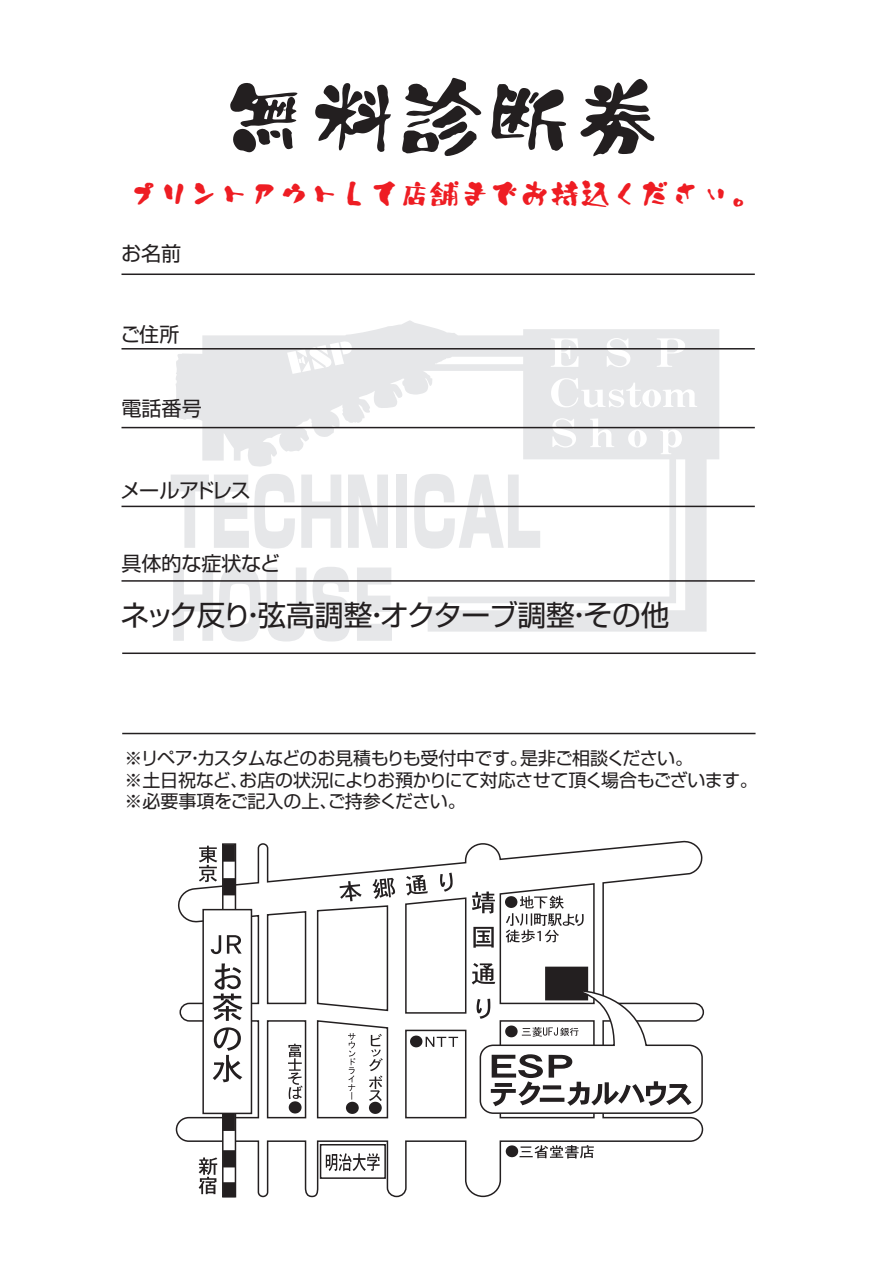
<style>
.page{position:relative;width:893px;height:1263px;background:#fff}
.page>*{position:absolute;margin:0;border:0;box-sizing:border-box;transform-origin:0 0}
.t1{font:700 88.2px "Hogaraka";color:#231f20}
.t2{font:700 30.15px "Hogaraka";color:#ee1d23}
.t3{font:28.8px "Shin Go Pro";letter-spacing:-.03em;color:#231f20}
.t4{font:20.1px "Shin Go Pro";letter-spacing:-.01em;color:#231f20}
.t5{font:20.1px "Shin Go Pro";letter-spacing:-.065em;color:#231f20}
.t6{font:18px/21.6px "Shin Go Pro";letter-spacing:-.03em;color:#231f20}
</style>
<div class="page">
<svg style="left:171px;top:474px;width:3px;height:34px"></svg>
<svg style="left:173px;top:567px;width:40px;height:74px"></svg>
<svg style="left:222px;top:632px;width:36px;height:9px"></svg>
<svg style="left:269px;top:632px;width:80px;height:9px"></svg>
<svg style="left:357px;top:632px;width:35px;height:9px"></svg>
<svg style="left:174px;top:320px;width:545px;height:312px"></svg>
<svg style="left:668px;top:431px;width:8px;height:15px"></svg>
<hr style="left:122px;top:273px;width:633px;height:2px;background:#231f20">
<hr style="left:122px;top:348px;width:633px;height:1px;background:#231f20">
<hr style="left:122px;top:427px;width:633px;height:1px;background:#231f20">
<hr style="left:122px;top:506px;width:633px;height:1px;background:#231f20">
<hr style="left:122px;top:580px;width:633px;height:2px;background:#231f20">
<hr style="left:122px;top:652px;width:633px;height:2px;background:#231f20">
<hr style="left:122px;top:733px;width:633px;height:1px;background:#231f20">
<svg style="left:175px;top:841px;width:530px;height:357px"></svg>
<div style="left:222px;top:843px;width:14px;height:354px;background:#fff;border:2px solid #231f20"></div>
<div style="left:223px;top:1114px;width:12px;height:17px;background:#231f20"></div>
<div style="left:223px;top:878px;width:12px;height:17px;background:#231f20"></div>
<div style="left:223px;top:844px;width:12px;height:18px;background:#231f20;border:2px solid #231f20"></div>
<div style="left:223px;top:1150px;width:12px;height:17px;background:#231f20"></div>
<div style="left:223px;top:1182px;width:12px;height:15px;background:#231f20"></div>
<div style="left:202px;top:909px;width:50px;height:205px;background:#fff;border:2px solid #231f20"></div>
<svg style="left:211px;top:935px;width:10px;height:19px"></svg>
<svg style="left:227px;top:935px;width:15px;height:19px"></svg>
<svg style="left:213px;top:963px;width:30px;height:58px"></svg>
<svg style="left:213px;top:1027px;width:29px;height:55px"></svg>
<svg style="left:404px;top:873px;width:300px;height:242px"></svg>
<svg style="left:316px;top:1019px;width:73px;height:100px"></svg>
<h1 class="t1" style="left:220px;top:73px;width:443px">無料診断券</h1>
<h2 class="t2" style="left:129px;top:179px;width:633px">プリントアウトして店舗までお持込ください。</h2>
<p class="t4" style="left:121px;top:237px;width:61px">お名前</p>
<p class="t4" style="left:120px;top:317px;width:61px">ご住所</p>
<p class="t4" style="left:122px;top:392px;width:82px">電話番号</p>
<p class="t5" style="left:121px;top:474px;width:132px">メールアドレス</p>
<p class="t4" style="left:122px;top:547px;width:160px">具体的な症状など</p>
<h3 class="t3" style="left:120px;top:592px;width:551px">ネック反り・弦高調整・オクターブ調整・その他</h3>
<p class="t6" style="left:124px;top:745px;width:635px">※リペア・カスタムなどのお見積もりも受付中です。是非ご相談ください。<br>※土日祝など、お店の状況によりお預かりにて対応させて頂く場合もございます。※必要事項をご記入の上、ご持参ください。</p>
</div>
